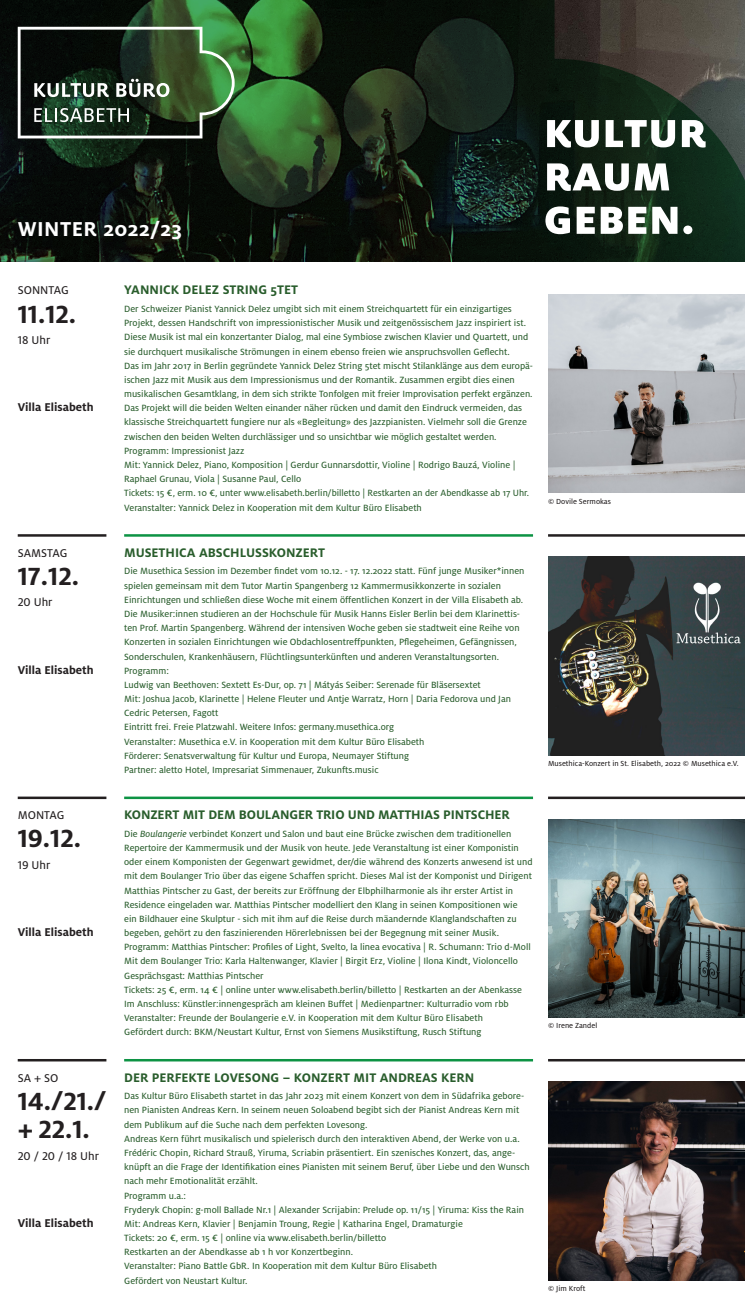
<style>
.page{position:relative;width:745px;height:1312px;background:#fff}
.page>*{position:absolute;margin:0;border:0;box-sizing:border-box;transform-origin:0 0}
.t1{font:700 27.5px/28.4px "Milo LF";color:#231f20}
.t2{font:700 22.25px "Milo";letter-spacing:.02em;color:#fff}
.t3{font:700 13.75px "Milo";color:#295d2c}
.t4{font:700 12.5px "Milo";color:#231f20}
.t5{font:12.5px "Milo LF Text";color:#231f20}
.t6{font:12.5px "Milo Text";color:#231f20}
.t7{font:10px/14.1px "Milo Text";color:#295d2c}
.t8{font:8.12px "Milo Text";color:#231f20}
.s1{font-size:23.38px}
.s2{font-style:italic}
</style>
<div class="page">
<svg style="left:0;top:0;width:744px;height:262px;background:#1a291b"></svg>
<svg style="left:545px;top:206px;width:147px;height:28px"></svg>
<svg style="left:546px;top:163px;width:122px;height:28px"></svg>
<svg style="left:546px;top:120px;width:159px;height:27px"></svg>
<hr style="left:18px;top:534px;width:88px;height:2px;background:#231f20">
<hr style="left:18px;top:796px;width:88px;height:2px;background:#231f20">
<hr style="left:18px;top:1058px;width:88px;height:3px;background:#231f20">
<hr style="left:547px;top:534px;width:197px;height:2px;background:#231f20">
<hr style="left:547px;top:796px;width:197px;height:2px;background:#231f20">
<hr style="left:547px;top:1058px;width:197px;height:3px;background:#231f20">
<hr style="left:124px;top:796px;width:408px;height:2px;background:#0d9344">
<hr style="left:124px;top:534px;width:408px;height:2px;background:#0d9344">
<hr style="left:124px;top:1058px;width:408px;height:3px;background:#0d9344">
<svg style="left:18px;top:27px;width:216px;height:111px;background:#384c37"></svg>
<img style="left:548px;top:294px;width:196px;height:199px">
<img style="left:548px;top:556px;width:196px;height:199px">
<img style="left:548px;top:819px;width:196px;height:198px">
<img style="left:548px;top:1081px;width:196px;height:198px">
<h2 class="t2" style="left:18px;top:216px;width:166px">WINTER 2022/23</h2>
<p class="t6" style="left:18px;top:283px;width:52px">SONNTAG</p>
<h1 class="t1" style="left:18px;top:299px;width:60px">11.12.</h1>
<p class="t5" style="left:18px;top:332px;width:34px">18 Uhr</p>
<p class="t4" style="left:18px;top:400px;width:77px">Villa Elisabeth</p>
<p class="t6" style="left:18px;top:545px;width:51px">SAMSTAG</p>
<h1 class="t1" style="left:18px;top:561px;width:63px">17.12.</h1>
<p class="t5" style="left:18px;top:595px;width:36px">20 Uhr</p>
<p class="t4" style="left:18px;top:662px;width:77px">Villa Elisabeth</p>
<p class="t6" style="left:18px;top:807px;width:48px">MONTAG</p>
<h1 class="t1" style="left:18px;top:824px;width:65px">19.12.</h1>
<p class="t5" style="left:18px;top:857px;width:34px">19 Uhr</p>
<p class="t4" style="left:18px;top:924px;width:77px">Villa Elisabeth</p>
<p class="t6" style="left:18px;top:1069px;width:42px">SA + SO</p>
<h1 class="t1" style="left:18px;top:1086px;width:90px">14.<span class="s1">/</span>21.<span class="s1">/ </span>+ 22.1.</h1>
<p class="t5" style="left:18px;top:1147px;width:83px">20 / 20 / 18 Uhr</p>
<p class="t4" style="left:18px;top:1215px;width:77px">Villa Elisabeth</p>
<h3 class="t3" style="left:124px;top:282px;width:175px">YANNICK DELEZ STRING 5TET</h3>
<p class="t7" style="left:124px;top:301px;width:410px">Der Schweizer Pianist Yannick Delez umgibt sich mit einem Streichquartett für ein einzigartiges Projekt, dessen Handschrift von impressionistischer Musik und zeitgenössischem Jazz inspiriert ist.<br>Diese Musik ist mal ein konzertanter Dialog, mal eine Symbiose zwischen Klavier und Quartett, und sie durchquert musikalische Strömungen in einem ebenso freien wie anspruchsvollen Geflecht.<br>Das im Jahr 2017 in Berlin gegründete Yannick Delez String 5tet mischt Stilanklänge aus dem europä&shy;ischen Jazz mit Musik aus dem Impressionismus und der Romantik. Zusammen ergibt dies einen musikalischen Gesamtklang, in dem sich strikte Tonfolgen mit freier Improvisation perfekt ergänzen.<br>Das Projekt will die beiden Welten einander näher rücken und damit den Eindruck vermeiden, das klassische Streichquartett fungiere nur als «Begleitung» des Jazzpianisten. Vielmehr soll die Grenze zwischen den beiden Welten durchlässiger und so unsichtbar wie möglich gestaltet werden.<br>Programm: Impressionist Jazz<br>Mit: Yannick Delez, Piano, Komposition | Gerdur Gunnarsdottir, Violine | Rodrigo Bauzá, Violine | Raphael Grunau, Viola | Susanne Paul, Cello<br>Tickets: 15 €, erm. 10 €, unter www.elisabeth.berlin/billetto | Restkarten an der Abendkasse ab 17 Uhr.<br>Veranstalter: Yannick Delez in Kooperation mit dem Kultur Büro Elisabeth</p>
<h3 class="t3" style="left:124px;top:544px;width:202px">MUSETHICA ABSCHLUSSKONZERT</h3>
<p class="t7" style="left:124px;top:564px;width:401px">Die Musethica Session im Dezember findet vom 10.12. - 17. 12.2022 statt. Fünf junge Musiker*innen spielen gemeinsam mit dem Tutor Martin Spangenberg 12 Kammermusikkonzerte in sozialen Einrichtungen und schließen diese Woche mit einem öffentlichen Konzert in der Villa Elisabeth ab.<br>Die Musiker:innen studieren an der Hochschule für Musik Hanns Eisler Berlin bei dem Klarinettis&shy;ten Prof. Martin Spangenberg. Während der intensiven Woche geben sie stadtweit eine Reihe von Konzerten in sozialen Einrichtungen wie Obdachlosentreffpunkten, Pflegeheimen, Gefängnissen, Sonderschulen, Krankenhäusern, Flüchtlingsunterkünften und anderen Veranstaltungsorten.<br>Programm:<br>Ludwig van Beethoven: Sextett Es-Dur, op. 71 | Mátyás Seiber: Serenade für Bläsersextet<br>Mit: Joshua Jacob, Klarinette | Helene Fleuter und Antje Warratz, Horn | Daria Fedorova und Jan Cedric Petersen, Fagott<br>Eintritt frei. Freie Platzwahl. Weitere Infos: germany.musethica.org<br>Veranstalter: Musethica e.V. in Kooperation mit dem Kultur Büro Elisabeth<br>Förderer: Senatsverwaltung für Kultur und Europa, Neumayer Stiftung<br>Partner: aletto Hotel, Impresariat Simmenauer, Zukunfts.music</p>
<h3 class="t3" style="left:124px;top:806px;width:386px">KONZERT MIT DEM BOULANGER TRIO UND MATTHIAS PINTSCHER</h3>
<p class="t7" style="left:124px;top:826px;width:410px">Die <span class="s2">Boulangerie</span> verbindet Konzert und Salon und baut eine Brücke zwischen dem traditionellen Repertoire der Kammermusik und der Musik von heute. Jede Veranstaltung ist einer Komponistin oder einem Komponisten der Gegenwart gewidmet, der/die während des Konzerts anwesend ist und mit dem Boulanger Trio über das eigene Schaffen spricht. Dieses Mal ist der Komponist und Dirigent Matthias Pintscher zu Gast, der bereits zur Eröffnung der Elbphilharmonie als ihr erster Artist in Residence eingeladen war. Matthias Pintscher modelliert den Klang in seinen Kompositionen wie ein Bildhauer eine Skulptur - sich mit ihm auf die Reise durch mäandernde Klanglandschaften zu begeben, gehört zu den faszinierenden Hörerlebnissen bei der Begegnung mit seiner Musik.<br>Programm: Matthias Pintscher: Profiles of Light, Svelto, la linea evocativa | R. Schumann: Trio d-Moll Mit dem Boulanger Trio: Karla Haltenwanger, Klavier | Birgit Erz, Violine | Ilona Kindt, Violoncello Gesprächsgast: Matthias Pintscher<br>Tickets: 25 €, erm. 14 € | online unter www.elisabeth.berlin/billetto | Restkarten an der Abenkasse Im Anschluss: Künstler:innengespräch am kleinen Buffet | Medienpartner: Kulturradio vom rbb Veranstalter: Freunde der Boulangerie e.V. in Kooperation mit dem Kultur Büro Elisabeth<br>Gefördert durch: BKM/Neustart Kultur, Ernst von Siemens Musikstiftung, Rusch Stiftung</p>
<h3 class="t3" style="left:124px;top:1068px;width:351px">DER PERFEKTE LOVESONG – KONZERT MIT ANDREAS KERN</h3>
<p class="t7" style="left:124px;top:1088px;width:407px">Das Kultur Büro Elisabeth startet in das Jahr 2023 mit einem Konzert von dem in Südafrika gebore&shy;nen Pianisten Andreas Kern. In seinem neuen Soloabend begibt sich der Pianist Andreas Kern mit dem Publikum auf die Suche nach dem perfekten Lovesong.<br>Andreas Kern führt musikalisch und spielerisch durch den interaktiven Abend, der Werke von u.a.<br>Frédéric Chopin, Richard Strauß, Yiruma, Scriabin präsentiert. Ein szenisches Konzert, das, ange&shy;knüpft an die Frage der Identifikation eines Pianisten mit seinem Beruf, über Liebe und den Wunsch nach mehr Emotionalität erzählt.<br>Programm u.a.:<br>Fryderyk Chopin: g-moll Ballade Nr.1 | Alexander Scrijabin: Prelude op. 11/15 | Yiruma: Kiss the Rain Mit: Andreas Kern, Klavier | Benjamin Troung, Regie | Katharina Engel, Dramaturgie<br>Tickets: 20 €, erm. 15 € | online via www.elisabeth.berlin/billetto<br>Restkarten an der Abendkasse ab 1 h vor Konzertbeginn.<br>Veranstalter: Piano Battle GbR. In Kooperation mit dem Kultur Büro Elisabeth<br>Gefördert von Neustart Kultur.</p>
<p class="t8" style="left:547px;top:496px;width:64px">© Dovile Sermokas</p>
<p class="t8" style="left:547px;top:758px;width:192px">Musethica-Konzert in St. Elisabeth, 2022 © Musethica e.V.</p>
<p class="t8" style="left:547px;top:1020px;width:51px">© Irene Zandel</p>
<p class="t8" style="left:547px;top:1282px;width:39px">© Jim Kroft</p>
</div>
